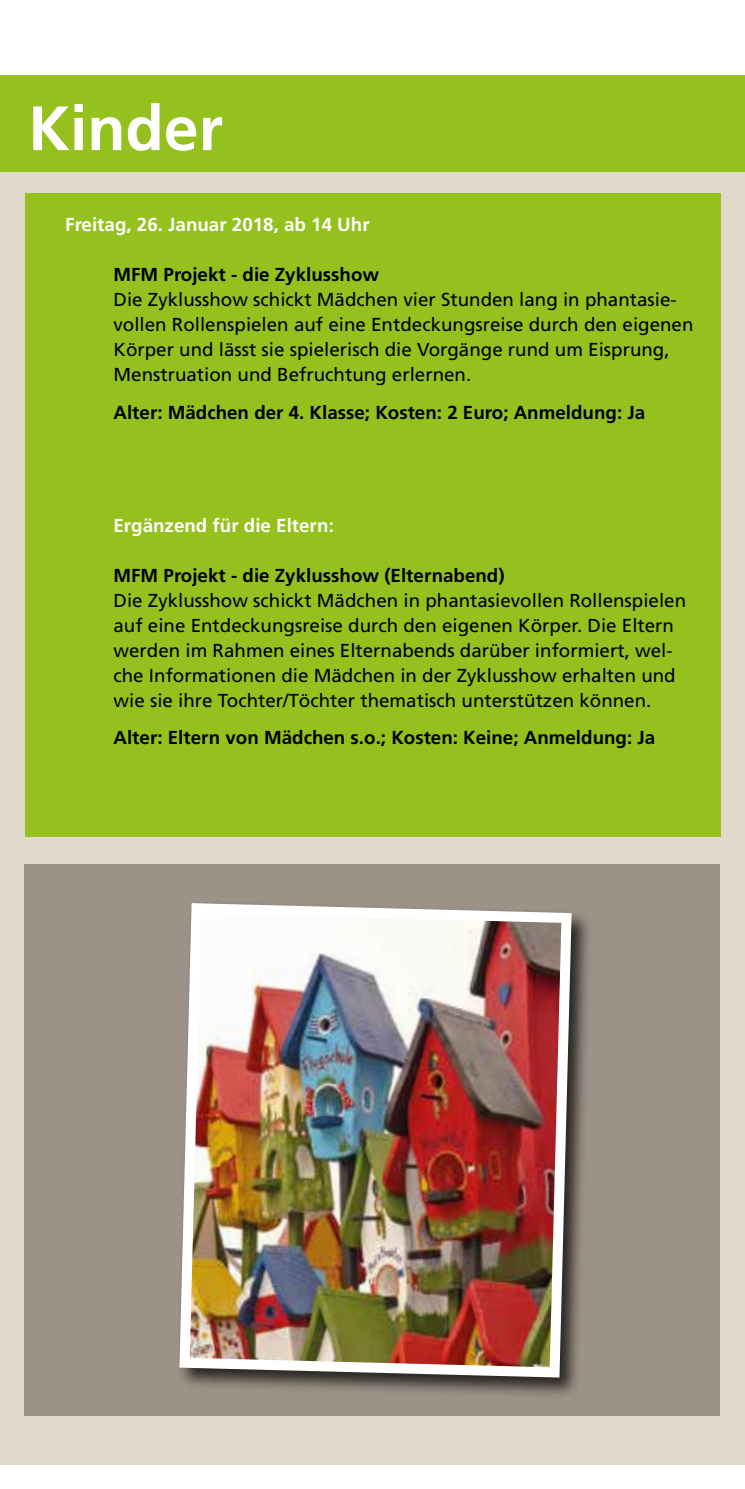
<style>
.page{position:relative;width:745px;height:1489px;background:#fff}
.page>*{position:absolute;margin:0;border:0;box-sizing:border-box;transform-origin:0 0}
.t1{font:700 62.5px "Frutiger";color:#fff}
.t2{font:18.75px/25px "Frutiger";color:#000}
.t3{font:700 18.75px "Frutiger";color:#000}
.t4{font:700 18.75px "Frutiger";color:#fff}
</style>
<div class="page">
<div style="left:0;top:75px;width:744px;height:1388px;background:#e1d8cc"></div>
<div style="left:0;top:75px;width:744px;height:96px;background:#95c11f"></div>
<div style="left:25px;top:864px;width:694px;height:551px;background:#9d9287"></div>
<div style="left:176px;top:899px;width:417px;height:499px;background:#000;opacity:.75"></div>
<img style="left:176px;top:899px;width:400px;height:483px">
<div style="left:25px;top:193px;width:694px;height:644px;background:#95c11f"></div>
<h1 class="t1" style="left:28px;top:92px;width:196px">Kinder</h1>
<p class="t4" style="left:65px;top:214px;width:305px">Freitag, 26. Januar 2018, ab 14 Uhr</p>
<p class="t3" style="left:113px;top:264px;width:267px">MFM Projekt - die Zyklusshow</p>
<p class="t2" style="left:113px;top:287px;width:581px">Die Zyklusshow schickt Mädchen vier Stunden lang in phantasie&shy;vollen Rollenspielen auf eine Entdeckungsreise durch den eigenen Körper und lässt sie spielerisch die Vorgänge rund um Eisprung, Menstruation und Befruchtung erlernen.</p>
<p class="t3" style="left:113px;top:401px;width:533px">Alter: Mädchen der 4. Klasse; Kosten: 2 Euro; Anmeldung: Ja</p>
<p class="t4" style="left:113px;top:514px;width:222px">Ergänzend für die Eltern:</p>
<p class="t3" style="left:113px;top:564px;width:392px">MFM Projekt - die Zyklusshow (Elternabend)</p>
<p class="t2" style="left:113px;top:587px;width:573px">Die Zyklusshow schickt Mädchen in phantasievollen Rollenspielen auf eine Entdeckungsreise durch den eigenen Körper. Die Eltern werden im Rahmen eines Elternabends darüber informiert, wel&shy;che Informationen die Mädchen in der Zyklusshow erhalten und wie sie ihre Tochter/Töchter thematisch unterstützen können.</p>
<p class="t3" style="left:113px;top:726px;width:543px">Alter: Eltern von Mädchen s.o.; Kosten: Keine; Anmeldung: Ja</p>
</div>
